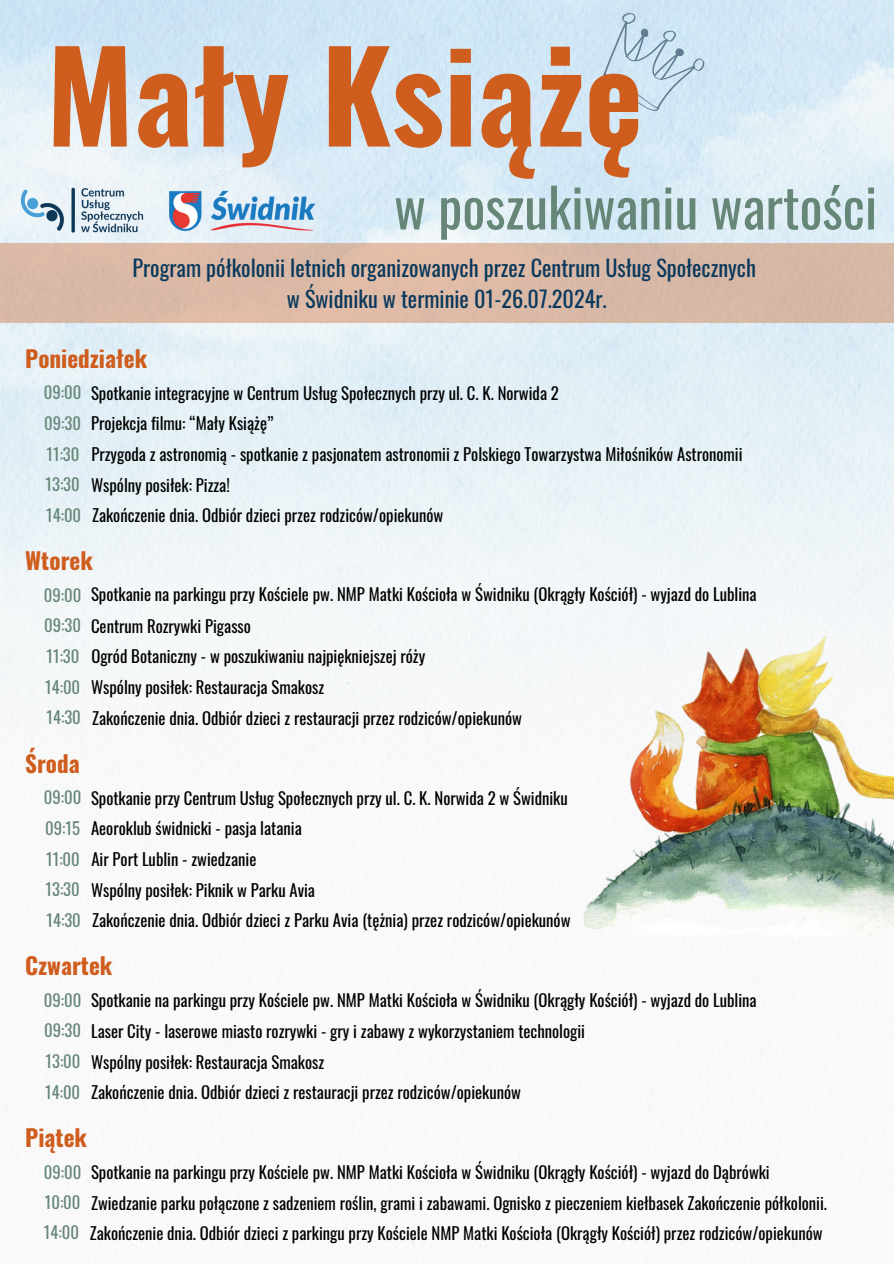
<style>
.page{position:relative;width:894px;height:1264px;background:#fff}
.page>*{position:absolute;margin:0;border:0;box-sizing:border-box;transform-origin:0 0}
.t1{font:700 123.9px "Oswald";color:#cf5d1e}
.t2{font:54px "Oswald";color:#668677}
.t3{font:700 23.1px "Oswald";color:#cf5d1e}
.t4{font:22.2px/30.3px "Oswald";color:#0a395c;text-align:center}
.t5{font:16.65px "Oswald";color:#000}
.t6{font:16.65px "Oswald";color:#668677}
</style>
<div class="page">
<img style="left:0;top:0;width:893px;height:1261px">
<img style="left:488px;top:594px;width:405px;height:342px">
<svg style="left:590px;top:9px;width:117px;height:108px;background:#c8deee"></svg>
<div style="left:0;top:243px;width:893px;height:80px;background:#d9b9a7"></div>
<img style="left:17px;top:181px;width:130px;height:58px">
<img style="left:160px;top:175px;width:164px;height:68px">
<p class="t1" style="left:47px;top:-1px;width:597px">Mały Książę</p>
<h4 class="t2" style="left:394px;top:165px;width:484px">w poszukiwaniu wartości</h4>
<p class="t4" style="left:132px;top:252px;width:625px">Program półkolonii letnich organizowanych przez Centrum Usług Społecznych w Świdniku w terminie 01-26.07.2024r.</p>
<h3 class="t3" style="left:25px;top:340px;width:123px">Poniedziałek</h3>
<p class="t6" style="left:44px;top:379px;width:39px">09:00</p>
<p class="t5" style="left:91px;top:380px;width:469px">Spotkanie integracyjne w Centrum Usług Społecznych przy ul. C. K. Norwida 2</p>
<p class="t6" style="left:44px;top:410px;width:38px">09:30</p>
<p class="t5" style="left:91px;top:410px;width:184px">Projekcja filmu: “Mały Książę”</p>
<p class="t6" style="left:46px;top:441px;width:34px">11:30</p>
<p class="t5" style="left:91px;top:441px;width:652px">Przygoda z astronomią - spotkanie z pasjonatem astronomii z Polskiego Towarzystwa Miłośników Astronomii</p>
<p class="t6" style="left:45px;top:471px;width:36px">13:30</p>
<p class="t5" style="left:91px;top:472px;width:140px">Wspólny posiłek: Pizza!</p>
<p class="t6" style="left:46px;top:502px;width:37px">14:00</p>
<p class="t5" style="left:92px;top:502px;width:352px">Zakończenie dnia. Odbiór dzieci przez rodziców/opiekunów</p>
<h3 class="t3" style="left:25px;top:542px;width:69px">Wtorek</h3>
<p class="t6" style="left:44px;top:582px;width:39px">09:00</p>
<p class="t6" style="left:44px;top:612px;width:38px">09:30</p>
<p class="t5" style="left:91px;top:613px;width:161px">Centrum Rozrywki Pigasso</p>
<p class="t6" style="left:46px;top:643px;width:34px">11:30</p>
<p class="t5" style="left:91px;top:643px;width:335px">Ogród Botaniczny - w poszukiwaniu najpiękniejszej róży</p>
<h3 class="t6" style="left:45px;top:674px;width:37px">14:00</h3>
<p class="t5" style="left:91px;top:674px;width:234px">Wspólny posiłek: Restauracja Smakosz</p>
<p class="t6" style="left:46px;top:704px;width:36px">14:30</p>
<p class="t5" style="left:92px;top:705px;width:431px">Zakończenie dnia. Odbiór dzieci z restauracji przez rodziców/opiekunów</p>
<p class="t3" style="left:25px;top:745px;width:56px">Środa</p>
<p class="t6" style="left:44px;top:784px;width:39px">09:00</p>
<p class="t5" style="left:91px;top:784px;width:478px">Spotkanie przy Centrum Usług Społecznych przy ul. C. K. Norwida 2 w Świdniku</p>
<p class="t6" style="left:45px;top:815px;width:36px">09:15</p>
<p class="t5" style="left:91px;top:815px;width:212px">Aeoroklub świdnicki - pasja latania</p>
<p class="t6" style="left:46px;top:845px;width:35px">11:00</p>
<p class="t5" style="left:91px;top:846px;width:166px">Air Port Lublin - zwiedzanie</p>
<p class="t6" style="left:45px;top:876px;width:36px">13:30</p>
<p class="t5" style="left:91px;top:876px;width:225px">Wspólny posiłek: Piknik w Parku Avia</p>
<p class="t6" style="left:46px;top:907px;width:36px">14:30</p>
<p class="t5" style="left:92px;top:907px;width:480px">Zakończenie dnia. Odbiór dzieci z Parku Avia (tężnia) przez rodziców/opiekunów</p>
<p class="t3" style="left:25px;top:947px;width:89px">Czwartek</p>
<p class="t6" style="left:44px;top:986px;width:39px">09:00</p>
<h3 class="t5" style="left:91px;top:987px;width:667px">Spotkanie na parkingu przy Kościele pw. NMP Matki Kościoła w Świdniku (Okrągły Kościół) - wyjazd do Lublina</h3>
<p class="t6" style="left:44px;top:1017px;width:38px">09:30</p>
<p class="t5" style="left:91px;top:1017px;width:495px">Laser City - laserowe miasto rozrywki - gry i zabawy z wykorzystaniem technologii</p>
<p class="t6" style="left:45px;top:1048px;width:37px">13:00</p>
<p class="t5" style="left:91px;top:1048px;width:234px">Wspólny posiłek: Restauracja Smakosz</p>
<p class="t6" style="left:45px;top:1078px;width:37px">14:00</p>
<p class="t5" style="left:91px;top:1079px;width:431px">Zakończenie dnia. Odbiór dzieci z restauracji przez rodziców/opiekunów</p>
<p class="t3" style="left:25px;top:1119px;width:63px">Piątek</p>
<p class="t6" style="left:44px;top:1158px;width:39px">09:00</p>
<h3 class="t5" style="left:91px;top:1159px;width:680px">Spotkanie na parkingu przy Kościele pw. NMP Matki Kościoła w Świdniku (Okrągły Kościół) - wyjazd do Dąbrówki</h3>
<p class="t6" style="left:45px;top:1189px;width:37px">10:00</p>
<p class="t5" style="left:91px;top:1189px;width:737px">Zwiedzanie parku połączone z sadzeniem roślin, grami i zabawami. Ognisko z pieczeniem kiełbasek Zakończenie półkolonii.</p>
<p class="t6" style="left:44px;top:1219px;width:37px">14:00</p>
<p class="t5" style="left:90px;top:1219px;width:734px">Zakończenie dnia. Odbiór dzieci z parkingu przy Kościele NMP Matki Kościoła (Okrągły Kościół) przez rodziców/opiekunów</p>
<p class="t5" style="left:91px;top:581px;width:667px">Spotkanie na parkingu przy Kościele pw. NMP Matki Kościoła w Świdniku (Okrągły Kościół) - wyjazd do Lublina</p>
</div>
